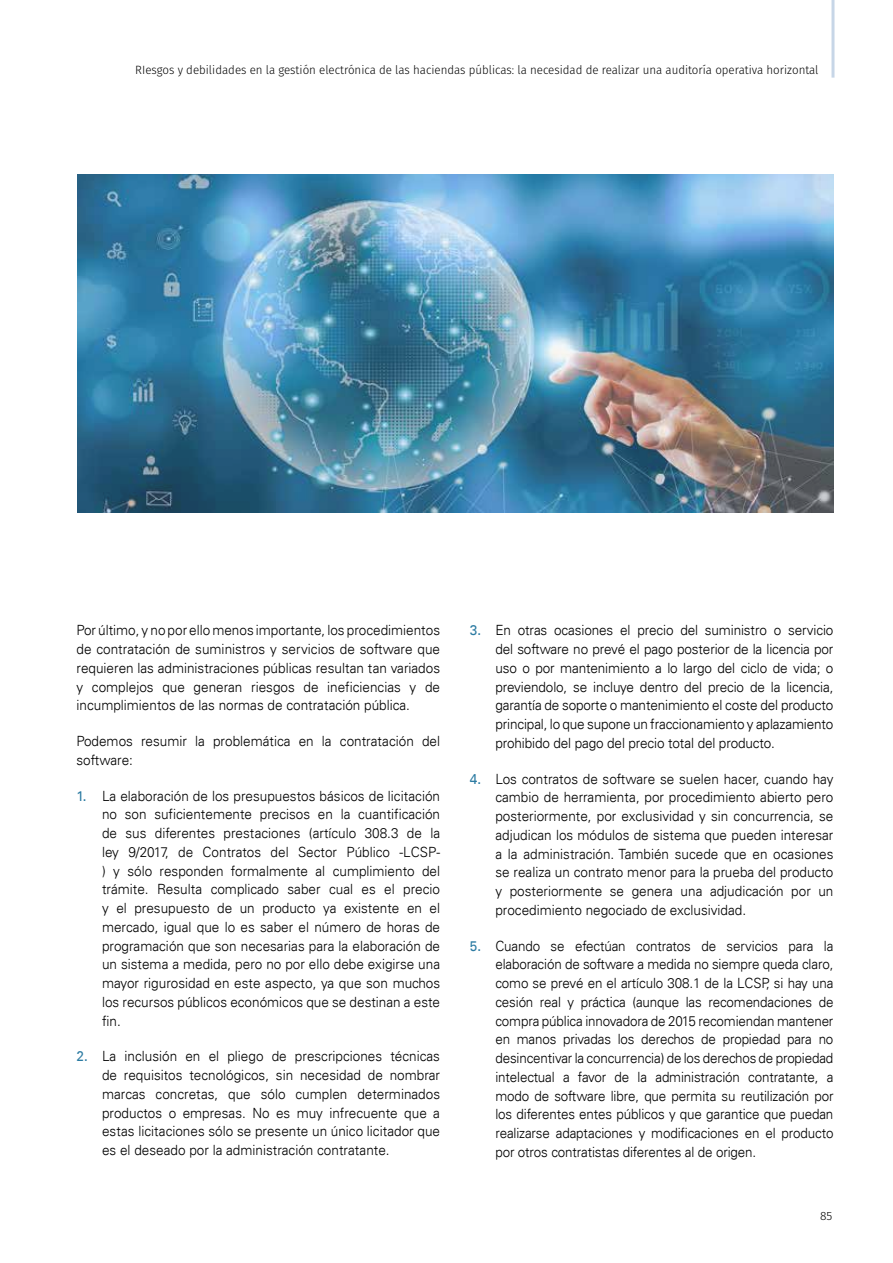
<style>
.page{position:relative;width:893px;height:1263px;background:#fff}
.page>*{position:absolute;margin:0;border:0;box-sizing:border-box;transform-origin:0 0}
.t1{font:300 14.1px/18.8px "Univers LT";color:#000;text-align:justify;scale:.96 1}
.t2{font:300 14.1px/18.8px "Univers LT";color:#000;text-align:justify;scale:.95 1}
.t3{font:300 12px "Fira Sans";color:#000;scale:.96 1}
.t4{font:300 12px "Fira Sans";color:#000}
.s1{font-weight:400;color:#2c7ba2}
</style>
<div class="page">
<hr style="left:831px;top:0;width:3px;height:78px;background:#c7d6e7">
<img style="left:78px;top:174px;width:756px;height:338px">
<p class="t3" style="left:135px;top:62px;width:713px">RIesgos y debilidades en la gestión electrónica de las haciendas públicas: la necesidad de realizar una auditoría operativa horizontal</p>
<p class="t1" style="left:77px;top:621px;width:380px">Por último, y no por ello menos importante, los procedimientos de contratación de suministros y servicios de software que requieren las administraciones públicas resultan tan variados y complejos que generan riesgos de ineficiencias y de incumplimientos de las normas de contratación pública.</p>
<p class="t1" style="left:77px;top:732px;width:380px">Podemos resumir la problemática en la contratación del software:</p>
<p class="t1" style="left:102px;top:786px;width:354px;text-indent:-26px"><span class="s1">1.</span> La elaboración de los presupuestos básicos de licitación no son suficientemente precisos en la cuantificación de sus diferentes prestaciones (artículo 308.3 de la ley 9/2017, de Contratos del Sector Público -LCSP-) y sólo responden formalmente al cumplimiento del trámite. Resulta complicado saber cual es el precio y el presupuesto de un producto ya existente en el mercado, igual que lo es saber el número de horas de programación que son necesarias para la elaboración de un sistema a medida, pero no por ello debe exigirse una mayor rigurosidad en este aspecto, ya que son muchos los recursos públicos económicos que se destinan a este fin.</p>
<p class="t1" style="left:102px;top:1047px;width:354px;text-indent:-26px"><span class="s1">2.</span> La inclusión en el pliego de prescripciones técnicas de requisitos tecnológicos, sin necesidad de nombrar marcas concretas, que sólo cumplen determinados productos o empresas. No es muy infrecuente que a estas licitaciones sólo se presente un único licitador que es el deseado por la administración contratante.</p>
<p class="t1" style="left:495px;top:621px;width:354px;text-indent:-26px"><span class="s1">3.</span> En otras ocasiones el precio del suministro o servicio del software no prevé el pago posterior de la licencia por uso o por mantenimiento a lo largo del ciclo de vida; o previendolo, se incluye dentro del precio de la licencia, garantía de soporte o mantenimiento el coste del producto principal, lo que supone un fraccionamiento y aplazamiento prohibido del pago del precio total del producto.</p>
<p class="t1" style="left:495px;top:769px;width:354px;text-indent:-26px"><span class="s1">4.</span> Los contratos de software se suelen hacer, cuando hay cambio de herramienta, por procedimiento abierto pero posteriormente, por exclusividad y sin concurrencia, se adjudican los módulos de sistema que pueden interesar a la administración. También sucede que en ocasiones se realiza un contrato menor para la prueba del producto y posteriormente se genera una adjudicación por un procedimiento negociado de exclusividad.</p>
<p class="t2" style="left:495px;top:936px;width:357px;text-indent:-26px"><span class="s1">5.</span> Cuando se efectúan contratos de servicios para la elaboración de software a medida no siempre queda claro, como se prevé en el artículo 308.1 de la LCSP, si hay una cesión real y práctica (aunque las recomendaciones de compra pública innovadora de 2015 recomiendan mantener en manos privadas los derechos de propiedad para no desincentivar la concurrencia) de los derechos de propiedad intelectual a favor de la administración contratante, a modo de software libre, que permita su reutilización por los diferentes entes públicos y que garantice que puedan realizarse adaptaciones y modificaciones en el producto por otros contratistas diferentes al de origen.</p>
<p class="t4" style="left:820px;top:1207px;width:14px">85</p>
</div>
